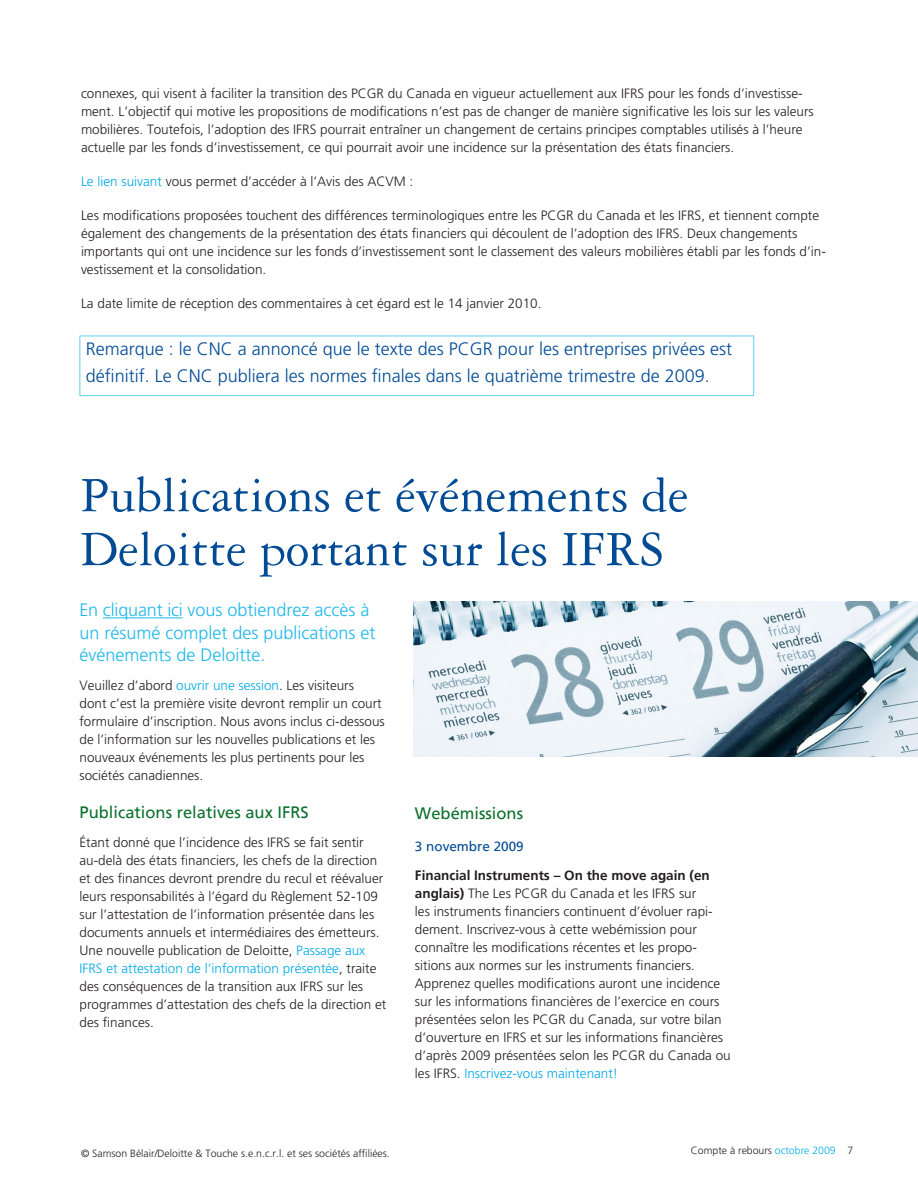
<style>
.page{position:relative;width:918px;height:1188px;background:#fff}
.page>*{position:absolute;margin:0;border:0;box-sizing:border-box;transform-origin:0 0}
.Heading_1{font:52.5px/54px "Garamond Three";color:#014a94}
.Body_tableau{font:300 18px/27px "Frutiger";color:#014a94}
.Début_paragraphe{font:300 18px/22.5px "Frutiger";color:#1db8eb}
.Heading_2{font:16.5px "Frutiger";color:#0b712d}
.Body_copy{font:16.5px "Frutiger";color:#0b712d}
.Body_copy-2{font:300 13.5px/18px "Frutiger";color:#231f20}
.Heading_3{font:13.5px "Frutiger";color:#014a94}
.t1{font:300 10.5px "Frutiger";color:#231f20}
.s1{color:#00aae7}
.s2{font-weight:700}
.s3{color:#00abe7}
</style>
<div class="page">
<hr style="left:103px;top:617px;width:80px;height:1px;background:#1db8eb">
<img style="left:414px;top:601px;width:504px;height:155px">
<hr style="left:79px;top:336px;width:675px;height:1px;background:#63cdf3">
<hr style="left:79px;top:336px;width:1px;height:59px;background:#63cdf3">
<hr style="left:753px;top:336px;width:1px;height:59px;background:#63cdf3">
<hr style="left:79px;top:395px;width:675px;height:1px;background:#63cdf3">
<p class="Body_copy-2" style="left:81px;top:84px;width:734px">connexes, qui visent à faciliter la transition des PCGR du Canada en vigueur actuellement aux IFRS pour les fonds d’investisse&shy;ment. L’objectif qui motive les propositions de modifications n’est pas de changer de manière significative les lois sur les valeurs mobilières. Toutefois, l’adoption des IFRS pourrait entraîner un changement de certains principes comptables utilisés à l’heure actuelle par les fonds d’investissement, ce qui pourrait avoir une incidence sur la présentation des états financiers.</p>
<p class="Body_copy-2" style="left:81px;top:173px;width:334px"><span class="s1">Le lien suivant</span> vous permet d’accéder à l’Avis des ACVM :</p>
<p class="Body_copy-2" style="left:81px;top:207px;width:746px">Les modifications proposées touchent des différences terminologiques entre les PCGR du Canada et les IFRS, et tiennent compte également des changements de la présentation des états financiers qui découlent de l’adoption des IFRS. Deux changements importants qui ont une incidence sur les fonds d’investissement sont le classement des valeurs mobilières établi par les fonds d’in&shy;vestissement et la consolidation.</p>
<p class="Body_copy-2" style="left:81px;top:295px;width:462px">La date limite de réception des commentaires à cet égard est le 14 janvier 2010.</p>
<p class="Body_tableau" style="left:86px;top:336px;width:648px">Remarque : le CNC a annoncé que le texte des PCGR pour les entreprises privées est définitif. Le CNC publiera les normes finales dans le quatrième trimestre de 2009.</p>
<p class="Heading_1" style="left:80px;top:469px;width:610px">Publications et événements de<br>Deloitte portant sur les IFRS</p>
<p class="Début_paragraphe" style="left:80px;top:599px;width:298px">En cliquant ici vous obtiendrez accès à un résumé complet des publications et événements de Deloitte.</p>
<p class="Body_copy-2" style="left:80px;top:676px;width:307px">Veuillez d’abord <span class="s1">ouvrir une session</span>. Les visiteurs<br>dont c’est la première visite devront remplir un court formulaire d’inscription. Nous avons inclus ci-dessous de l’information sur les nouvelles publications et les nouveaux événements les plus pertinents pour les sociétés canadiennes.</p>
<p class="Heading_2" style="left:80px;top:803px;width:231px">Publications relatives aux IFRS</p>
<p class="Body_copy-2" style="left:80px;top:833px;width:308px">Étant donné que l’incidence des IFRS se fait sentir au-delà des états financiers, les chefs de la direction et des finances devront prendre du recul et réévaluer leurs responsabilités à l’égard du Règlement 52-109 sur l’attestation de l’information présentée dans les documents annuels et intermédiaires des émetteurs.<br>Une nouvelle publication de Deloitte, <span class="s1">Passage aux IFRS et attestation de l’information présentée</span>, traite des conséquences de la transition aux IFRS sur les programmes d’attestation des chefs de la direction et des finances.</p>
<p class="Body_copy" style="left:415px;top:803px;width:110px">Webémissions</p>
<p class="Heading_3" style="left:415px;top:839px;width:110px">3 novembre 2009</p>
<p class="Body_copy-2" style="left:415px;top:867px;width:317px"><span class="s2">Financial Instruments – On the move again (en anglais)</span> The Les PCGR du Canada et les IFRS sur<br>les instruments financiers continuent d’évoluer rapi&shy;dement. Inscrivez-vous à cette webémission pour connaître les modifications récentes et les propo&shy;sitions aux normes sur les instruments financiers.<br>Apprenez quelles modifications auront une incidence sur les informations financières de l’exercice en cours présentées selon les PCGR du Canada, sur votre bilan d’ouverture en IFRS et sur les informations financières d’après 2009 présentées selon les PCGR du Canada ou les IFRS. <span class="s1">Inscrivez-vous maintenant!</span></p>
<p class="t1" style="left:81px;top:1147px;width:310px">© Samson Bélair/Deloitte &amp; Touche s.e.n.c.r.l. et ses sociétés affiliées.</p>
<p class="t1" style="left:691px;top:1145px;width:164px">Compte à rebours <span class="s3">octobre 2009</span> 7</p>
</div>
